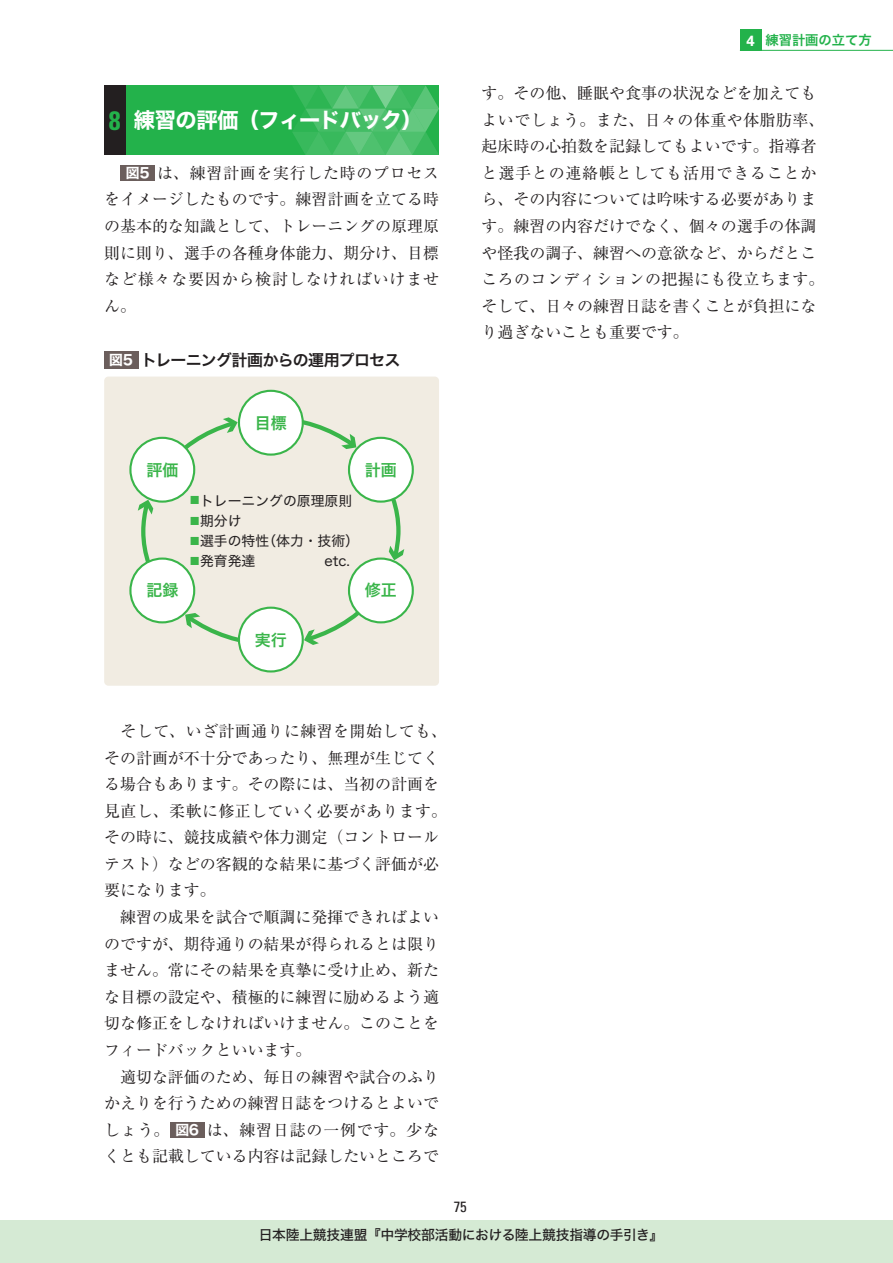
<style>
.page{position:relative;width:893px;height:1263px;background:#fff}
.page>*{position:absolute;margin:0;border:0;box-sizing:border-box;transform-origin:0 0}
.t1{font:21.3px "Hira Kaku Std N W7";letter-spacing:-.03em;color:#fff}
.t2{font:15.9px/26.5px "Ryumin Pro";color:#231f20}
.t3{font:15.9px "Hira Kaku Std N W6";letter-spacing:-.05em;color:#231f20}
.t4{font:15.9px "Hira Kaku Std N W6";color:#3ab54a}
.t5{font:condensed 14.85px "Univers";color:#231f20}
.t6{font:13.8px "Hira Kaku Std N W4";color:#231f20}
.t7{font:13.8px "Hira Kaku Std N W5";letter-spacing:-.02em;color:#231f20}
.t8{font:13.35px "Hira Kaku Std N W6";color:#23b24b}
.s1{font-family:"Univers";font-weight:700;font-stretch:condensed;font-size:26.55px;color:#23b24b}
.s2{font-family:"Hira Kaku Std N W7";font-size:13.8px;color:#fff}
.s3{font-size:10.65px;color:#3ab54a}
.s4{font-family:"Univers";font-weight:700;font-size:14.85px;color:#fff}
</style>
<div class="page">
<div style="left:0;top:1220px;width:893px;height:43px;background:#d5ead4"></div>
<div style="left:740px;top:29px;width:21px;height:22px;background:#23b24b"></div>
<hr style="left:740px;top:50px;width:153px;height:1px;background:#23b24b">
<div style="left:125px;top:85px;width:314px;height:70px;background:#23b24b"></div>
<div style="left:104px;top:85px;width:21px;height:70px;background:#231f20"></div>
<svg style="left:292px;top:85px;width:147px;height:70px"></svg>
<div style="left:121px;top:165px;width:34px;height:16px;background:#6b5e5c"></div>
<div style="left:170px;top:1121px;width:34px;height:16px;background:#6b5e5c"></div>
<div style="left:104px;top:351px;width:34px;height:18px;background:#6b5e5c"></div>
<div style="left:104px;top:377px;width:335px;height:309px;background:#f1ece2;border-radius:4px"></div>
<svg style="left:289px;top:416px;width:69px;height:34px"></svg>
<svg style="left:159px;top:417px;width:79px;height:57px"></svg>
<svg style="left:138px;top:499px;width:16px;height:70px"></svg>
<svg style="left:183px;top:612px;width:72px;height:36px"></svg>
<svg style="left:303px;top:596px;width:83px;height:49px"></svg>
<svg style="left:388px;top:493px;width:16px;height:68px"></svg>
<div style="left:239px;top:391px;width:64px;height:64px;background:#fff;border-radius:50%"></div>
<div style="left:238px;top:390px;width:66px;height:66px;border:2px solid #3ab54a;border-radius:50%"></div>
<div style="left:239px;top:608px;width:64px;height:63px;background:#fff;border-radius:50%"></div>
<div style="left:238px;top:607px;width:66px;height:65px;border:2px solid #3ab54a;border-radius:50%"></div>
<div style="left:130px;top:559px;width:64px;height:63px;background:#fff;border-radius:50%"></div>
<div style="left:129px;top:557px;width:66px;height:66px;border:2px solid #3ab54a;border-radius:50%"></div>
<div style="left:349px;top:559px;width:64px;height:63px;background:#fff;border-radius:50%"></div>
<div style="left:348px;top:557px;width:66px;height:66px;border:2px solid #3ab54a;border-radius:50%"></div>
<div style="left:130px;top:438px;width:64px;height:64px;background:#fff;border-radius:50%"></div>
<div style="left:129px;top:437px;width:66px;height:66px;border:2px solid #3ab54a;border-radius:50%"></div>
<div style="left:349px;top:438px;width:64px;height:64px;background:#fff;border-radius:50%"></div>
<div style="left:348px;top:437px;width:66px;height:66px;border:2px solid #3ab54a;border-radius:50%"></div>
<h1 class="t1" style="left:109px;top:104px;width:315px"><span class="s1">8</span> 練習の評価（フィードバック）</h1>
<p class="t2" style="left:104px;top:159px;width:336px;text-align:justify;text-indent:22px"><span class="s2">図5</span> は、練習計画を実行した時のプロセスをイメージしたものです。練習計画を立てる時の基本的な知識として、トレーニングの原理原則に則り、選手の各種身体能力、期分け、目標など様々な要因から検討しなければいけません。</p>
<p class="t3" style="left:109px;top:348px;width:293px"><span class="s2">図5</span> トレーニング計画からの運用プロセス</p>
<p class="t4" style="left:255px;top:411px;width:33px">目標</p>
<p class="t4" style="left:146px;top:458px;width:33px">評価</p>
<p class="t4" style="left:146px;top:578px;width:33px">記録</p>
<p class="t6" style="left:190px;top:490px;width:164px"><span class="s3">■</span>トレーニングの原理原則</p>
<p class="t6" style="left:190px;top:510px;width:54px"><span class="s3">■</span>期分け</p>
<p class="t6" style="left:190px;top:530px;width:171px"><span class="s3">■</span>選手の特性（体力・技術）</p>
<p class="t6" style="left:190px;top:551px;width:162px"><span class="s3">■</span>発育発達　　　　　etc.</p>
<p class="t4" style="left:255px;top:628px;width:33px">実行</p>
<p class="t4" style="left:365px;top:458px;width:33px">計画</p>
<p class="t4" style="left:365px;top:578px;width:33px">修正</p>
<p class="t2" style="left:104px;top:717px;width:344px">　そして、いざ計画通りに練習を開始しても、その計画が不十分であったり、無理が生じてくる場合もあります。その際には、当初の計画を見直し、柔軟に修正していく必要があります。その時に、競技成績や体力測定（コントロールテスト）などの客観的な結果に基づく評価が必要になります。<br>　練習の成果を試合で順調に発揮できればよいのですが、期待通りの結果が得られるとは限りません。常にその結果を真摯に受け止め、新たな目標の設定や、積極的に練習に励めるよう適切な修正をしなければいけません。このことをフィードバックといいます。<br>　適切な評価のため、毎日の練習や試合のふりかえりを行うための練習日誌をつけるとよいでしょう。<span class="s2">図6</span> は、練習日誌の一例です。少なくとも記載している内容は記録したいところで</p>
<p class="t8" style="left:746px;top:30px;width:127px"><span class="s4">4</span> 練習計画の立て方</p>
<p class="t2" style="left:482px;top:79px;width:344px">す。その他、睡眠や食事の状況などを加えてもよいでしょう。また、日々の体重や体脂肪率、起床時の心拍数を記録してもよいです。指導者と選手との連絡帳としても活用できることから、その内容については吟味する必要があります。練習の内容だけでなく、個々の選手の体調や怪我の調子、練習への意欲など、からだとこころのコンディションの把握にも役立ちます。そして、日々の練習日誌を書くことが負担になり過ぎないことも重要です。</p>
<p class="t5" style="left:454px;top:1197px;width:15px">75</p>
<p class="t7" style="left:259px;top:1224px;width:406px">日本陸上競技連盟『中学校部活動における陸上競技指導の手引き』</p>
</div>
